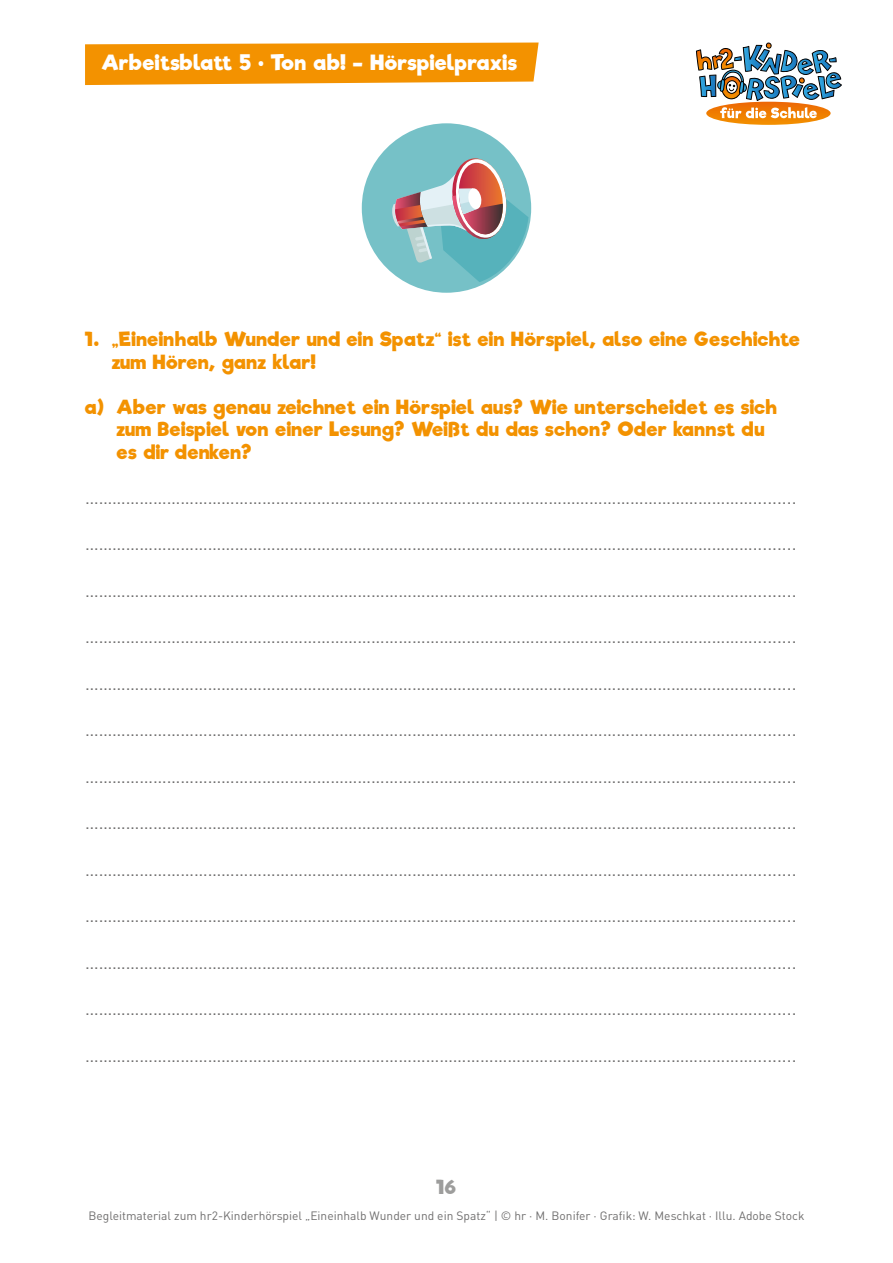
<style>
.page{position:relative;width:893px;height:1263px;background:#fff}
.page>*{position:absolute;margin:0;border:0;box-sizing:border-box;transform-origin:0 0}
.t1{font:21px "Riffic";letter-spacing:.025em;color:#fff}
.t2{font:19.5px/22.5px "Riffic";letter-spacing:.025em;color:#f39200}
.t3{font:19.5px "Riffic";color:#9d9d9c}
.t4{font:18px "DIN";color:#706f6f}
.t5{font:12px "DIN";color:#706f6f}
</style>
<div class="page">
<svg style="left:696px;top:43px;width:146px;height:82px"></svg>
<svg style="left:85px;top:43px;width:454px;height:42px;background:#f3980e"></svg>
<div style="left:362px;top:123px;width:169px;height:170px;background:#76c1c7;border-radius:50%"></div>
<svg style="left:391px;top:157px;width:137px;height:125px"></svg>
<p class="t1" style="left:102px;top:50px;width:417px">Arbeitsblatt 5 · Ton ab! - Hörspielpraxis</p>
<p class="t2" style="left:112px;top:328px;width:690px;text-indent:-27px">1. „Eineinhalb Wunder und ein Spatz“ ist ein Hörspiel, also eine Geschichte zum Hören, ganz klar!</p>
<p class="t2" style="left:117px;top:396px;width:662px;text-indent:-32px">a) Aber was genau zeichnet ein Hörspiel aus? Wie unterscheidet es sich zum Beispiel von einer Lesung? Weißt du das schon? Oder kannst du es dir denken?</p>
<p class="t4" style="left:85px;top:486px;width:713px">………………………………………………………………………………………………………………………………….........</p>
<p class="t4" style="left:85px;top:532px;width:713px">………………………………………………………………………………………………………………………………….........</p>
<p class="t4" style="left:85px;top:579px;width:713px">………………………………………………………………………………………………………………………………….........</p>
<p class="t4" style="left:85px;top:625px;width:713px">………………………………………………………………………………………………………………………………….........</p>
<p class="t4" style="left:85px;top:672px;width:713px">………………………………………………………………………………………………………………………………….........</p>
<p class="t4" style="left:85px;top:718px;width:713px">………………………………………………………………………………………………………………………………….........</p>
<p class="t4" style="left:85px;top:765px;width:713px">………………………………………………………………………………………………………………………………….........</p>
<p class="t4" style="left:85px;top:811px;width:713px">………………………………………………………………………………………………………………………………….........</p>
<p class="t4" style="left:85px;top:858px;width:713px">………………………………………………………………………………………………………………………………….........</p>
<p class="t4" style="left:85px;top:904px;width:713px">………………………………………………………………………………………………………………………………….........</p>
<p class="t4" style="left:85px;top:951px;width:713px">………………………………………………………………………………………………………………………………….........</p>
<p class="t4" style="left:85px;top:997px;width:713px">………………………………………………………………………………………………………………………………….........</p>
<p class="t4" style="left:85px;top:1044px;width:713px">………………………………………………………………………………………………………………………………….........</p>
<p class="t3" style="left:436px;top:1175px;width:21px">16</p>
<p class="t5" style="left:89px;top:1208px;width:717px">Begleitmaterial zum hr2-Kinderhörspiel „Eineinhalb Wunder und ein Spatz“ | © hr · M. Bonifer · Grafik: W. Meschkat · Illu. Adobe Stock</p>
</div>
